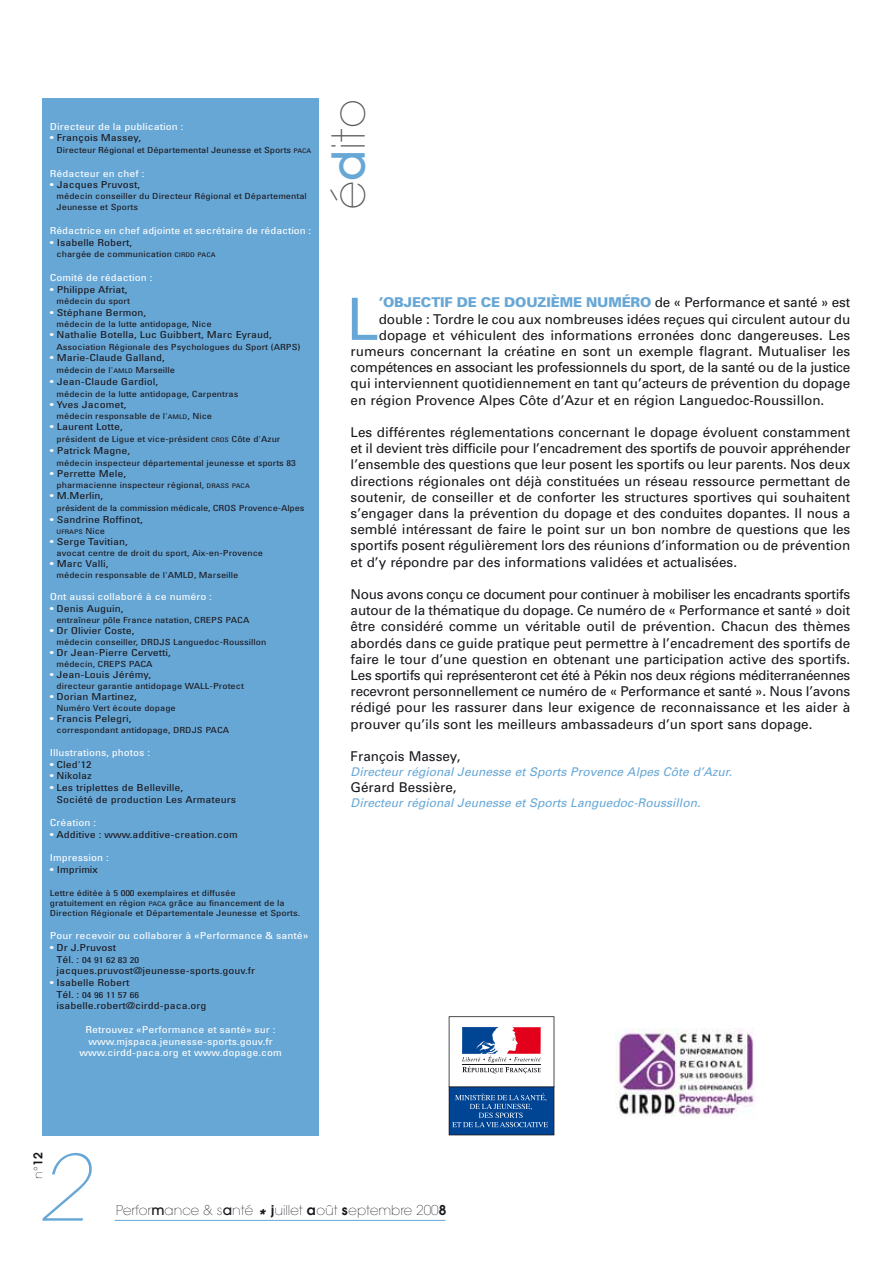
<style>
.page{position:relative;width:893px;height:1263px;background:#fff}
.page>*{position:absolute;margin:0;border:0;box-sizing:border-box;transform-origin:0 0}
.t1{font:italic 200 90px "Avant Garde";color:#67a7d6}
.t2{font:58.35px "Univers";color:#67a7d6}
.t3{font:200 45px "Avant Garde";color:#58585a}
.t4{font:13.5px/16.2px "Univers";color:#1a171c;text-align:justify}
.t5{font:900 13.5px "Univers";letter-spacing:-.01em;color:#67a7d6}
.t6{font:200 13.5px "Avant Garde";color:#1a171c}
.t7{font:italic 12px "Univers";color:#67a7d6}
.t8{font:200 12px "Avant Garde";color:#1a171c}
.t9{font:condensed 9.6px/11.7px "Univers";color:#1a171c;scale:1.25 1}
.t10{font:condensed 9.6px/11.7px "Univers";color:#fff;text-align:center;scale:1.25 1}
.t11{font:condensed 8.4px/10.2px "Univers";color:#1a171c;scale:1.25 1}
.t12{font:condensed 6.3px "Univers";color:#1a171c;scale:1.25 1}
.s1{color:#fff}
.s2{font-size:6.3px}
.s3{font-size:8.4px}
.s4{font-size:9.6px}
.s5{font-weight:500;color:#67a7d6}
.s6{font-weight:400;color:#1a171c}
.s7{font-weight:600}
.s8{font-weight:500}
.s9{font-weight:700;font-style:italic}
</style>
<div class="page">
<hr style="left:115px;top:1220px;width:330px;height:1px;background:#67a7d6">
<div style="left:42px;top:98px;width:277px;height:1037px;background:#67a7d6"></div>
<img style="left:616px;top:1029px;width:139px;height:87px">
<svg style="left:449px;top:1016px;width:105px;height:119px"></svg>
<p class="t10" style="left:50px;top:121px;width:108px">Directeur de la publication :</p>
<p class="t9" style="left:50px;top:133px;width:75px"><span class="s1">•</span> François Massey,</p>
<p class="t11" style="left:57px;top:146px;width:205px">Directeur Régional et Départemental Jeunesse et Sports <span class="s2">PACA</span></p>
<p class="t10" style="left:50px;top:168px;width:77px">Rédacteur en chef :</p>
<p class="t9" style="left:50px;top:180px;width:74px"><span class="s1">•</span> Jacques Pruvost,</p>
<p class="t11" style="left:57px;top:191px;width:202px;line-height:11.1px">médecin conseiller du Directeur Régional et Départemental<br>Jeunesse et Sports</p>
<p class="t10" style="left:50px;top:225px;width:211px">Rédactrice en chef adjointe et secrétaire de rédaction :</p>
<p class="t9" style="left:50px;top:237px;width:67px"><span class="s1">•</span> Isabelle Robert,</p>
<p class="t11" style="left:57px;top:250px;width:129px">chargée de communication <span class="s2">CIRDD PACA</span></p>
<p class="t10" style="left:50px;top:272px;width:84px">Comité de rédaction :</p>
<p class="t9" style="left:50px;top:284px;width:64px"><span class="s1">•</span> Philippe Afriat,</p>
<p class="t11" style="left:57px;top:297px;width:60px">médecin du sport</p>
<p class="t9" style="left:50px;top:308px;width:79px"><span class="s1">•</span> Stéphane Bermon,</p>
<p class="t11" style="left:57px;top:319px;width:126px">médecin de la lutte antidopage, Nice</p>
<p class="t9" style="left:50px;top:330px;width:179px"><span class="s1">•</span> Nathalie Botella, Luc Guibbert, Marc Eyraud,</p>
<p class="t11" style="left:57px;top:342px;width:197px">Association Régionale des Psychologues du Sport (ARPS)</p>
<p class="t9" style="left:50px;top:353px;width:94px"><span class="s1">•</span> Marie-Claude Galland,</p>
<p class="t11" style="left:57px;top:366px;width:96px">médecin de l'<span class="s2">AMLD</span> Marseille</p>
<p class="t9" style="left:50px;top:376px;width:88px"><span class="s1">•</span> Jean-Claude Gardiol,</p>
<p class="t11" style="left:57px;top:389px;width:147px">médecin de la lutte antidopage, Carpentras</p>
<p class="t9" style="left:50px;top:400px;width:63px"><span class="s1">•</span> Yves Jacomet,</p>
<p class="t11" style="left:57px;top:412px;width:126px">médecin responsable de l'<span class="s2">AMLD</span>, Nice</p>
<p class="t9" style="left:50px;top:422px;width:60px"><span class="s1">•</span> Laurent Lotte,</p>
<p class="t11" style="left:57px;top:435px;width:181px">président de Ligue et vice-président <span class="s2">CROS</span> Côte d'Azur</p>
<p class="t9" style="left:50px;top:445px;width:66px"><span class="s1">•</span> Patrick Magne,</p>
<p class="t11" style="left:57px;top:458px;width:193px">médecin inspecteur départemental jeunesse et sports 83</p>
<p class="t9" style="left:50px;top:469px;width:63px"><span class="s1">•</span> Perrette Mele,</p>
<p class="t11" style="left:57px;top:481px;width:156px">pharmacienne inspecteur régional, <span class="s2">DRASS PACA</span></p>
<p class="t9" style="left:50px;top:491px;width:44px"><span class="s1">•</span> M.Merlin,</p>
<p class="t11" style="left:57px;top:504px;width:200px">président de la commission médicale, CROS Provence-Alpes</p>
<p class="t9" style="left:50px;top:514px;width:76px"><span class="s1">•</span> Sandrine Roffinot,</p>
<p class="t12" style="left:57px;top:529px;width:40px">UFRAPS <span class="s3">Nice</span></p>
<p class="t9" style="left:50px;top:536px;width:64px"><span class="s1">•</span> Serge Tavitian,</p>
<p class="t11" style="left:57px;top:548px;width:167px">avocat centre de droit du sport, Aix-en-Provence</p>
<p class="t9" style="left:50px;top:558px;width:48px"><span class="s1">•</span> Marc Valli,</p>
<p class="t11" style="left:57px;top:570px;width:147px">médecin responsable de l'AMLD, Marseille</p>
<p class="t10" style="left:50px;top:592px;width:131px">Ont aussi collaboré à ce numéro :</p>
<p class="t9" style="left:50px;top:604px;width:60px"><span class="s1">•</span> Denis Auguin,</p>
<p class="t11" style="left:56px;top:616px;width:156px">entraîneur pôle France natation, CREPS PACA</p>
<p class="t9" style="left:50px;top:626px;width:69px"><span class="s1">•</span> Dr Olivier Coste,</p>
<p class="t11" style="left:57px;top:638px;width:169px">médecin conseiller, DRDJS Languedoc-Roussillon</p>
<p class="t9" style="left:50px;top:648px;width:98px"><span class="s1">•</span> Dr Jean-Pierre Cervetti,</p>
<p class="t11" style="left:57px;top:660px;width:78px">médecin, CREPS PACA</p>
<p class="t9" style="left:50px;top:670px;width:82px"><span class="s1">•</span> Jean-Louis Jérémy,</p>
<p class="t11" style="left:57px;top:682px;width:151px">directeur garantie antidopage WALL-Protect</p>
<p class="t9" style="left:50px;top:692px;width:71px"><span class="s1">•</span> Dorian Martinez,</p>
<p class="t11" style="left:57px;top:704px;width:97px">Numéro Vert écoute dopage</p>
<p class="t9" style="left:50px;top:714px;width:67px"><span class="s1">•</span> Francis Pelegri,</p>
<p class="t11" style="left:57px;top:726px;width:140px">correspondant antidopage, DRDJS PACA</p>
<p class="t10" style="left:50px;top:747px;width:82px">Illustrations, photos :</p>
<p class="t9" style="left:50px;top:759px;width:35px"><span class="s1">•</span> Cled'12</p>
<p class="t9" style="left:50px;top:771px;width:35px"><span class="s1">•</span> Nikolaz</p>
<p class="t9" style="left:56px;top:783px;width:145px;text-indent:-7px"><span class="s1">•</span> Les triplettes de Belleville,<br>Société de production Les Armateurs</p>
<p class="t10" style="left:50px;top:818px;width:38px">Création :</p>
<p class="t9" style="left:50px;top:829px;width:152px"><span class="s1">•</span> Additive : www.additive-creation.com</p>
<p class="t10" style="left:50px;top:853px;width:49px">Impression :</p>
<p class="t9" style="left:50px;top:865px;width:40px"><span class="s1">•</span> Imprimix</p>
<p class="t11" style="left:50px;top:888px;width:202px">Lettre éditée à 5 000 exemplaires et diffusée<br>gratuitement en région <span class="s2">PACA</span> grâce au financement de la<br>Direction Régionale et Départementale Jeunesse et Sports.</p>
<p class="t10" style="left:50px;top:931px;width:208px">Pour recevoir ou collaborer à «Performance &amp; santé»</p>
<p class="t9" style="left:50px;top:942px;width:55px"><span class="s1">•</span> Dr J.Pruvost</p>
<p class="t11" style="left:56px;top:955px;width:68px"><span class="s4">Tél. :</span> 04 91 62 83 20</p>
<p class="t9" style="left:56px;top:966px;width:161px">jacques.pruvost@jeunesse-sports.gouv.fr</p>
<p class="t9" style="left:50px;top:978px;width:65px"><span class="s1">•</span> Isabelle Robert</p>
<p class="t11" style="left:56px;top:990px;width:68px"><span class="s4">Tél. :</span> 04 96 11 57 66</p>
<p class="t9" style="left:56px;top:1001px;width:122px">isabelle.robert@cirdd-paca.org</p>
<p class="t10" style="left:79px;top:1024px;width:163px">Retrouvez «Performance et santé» sur : www.mjspaca.jeunesse-sports.gouv.fr www.cirdd-paca.org et www.dopage.com</p>
<h3 class="t3" style="left:331px;top:209px;width:111px;rotate:-90deg">é<span class="s5">d</span>ito</h3>
<h2 class="t2" style="left:346px;top:298px;width:34px">L</h2>
<p class="t5" style="left:379px;top:298px;width:473px">’OBJECTIF DE CE DOUZIÈME NUMÉRO <span class="s6">de « Performance et santé » est</span></p>
<p class="t4" style="left:379px;top:312px;width:473px">double : Tordre le cou aux nombreuses idées reçues qui circulent autour du</p>
<p class="t4" style="left:379px;top:328px;width:473px">dopage et véhiculent des informations erronées donc dangereuses. Les</p>
<p class="t4" style="left:351px;top:344px;width:501px">rumeurs concernant la créatine en sont un exemple flagrant. Mutualiser les</p>
<p class="t4" style="left:351px;top:361px;width:501px">compétences en associant les professionnels du sport, de la santé ou de la justice</p>
<p class="t4" style="left:351px;top:377px;width:501px">qui interviennent quotidiennement en tant qu’acteurs de prévention du dopage</p>
<p class="t4" style="left:351px;top:393px;width:475px">en région Provence Alpes Côte d’Azur et en région Languedoc-Roussillon.</p>
<p class="t4" style="left:351px;top:425px;width:501px">Les différentes réglementations concernant le dopage évoluent constamment et il devient très difficile pour l’encadrement des sportifs de pouvoir appréhender l’ensemble des questions que leur posent les sportifs ou leur parents. Nos deux directions régionales ont déjà constituées un réseau ressource permettant de soutenir, de conseiller et de conforter les structures sportives qui souhaitent s’engager dans la prévention du dopage et des conduites dopantes. Il nous a semblé intéressant de faire le point sur un bon nombre de questions que les sportifs posent régulièrement lors des réunions d’information ou de prévention et d’y répondre par des informations validées et actualisées.</p>
<p class="t4" style="left:351px;top:587px;width:501px">Nous avons conçu ce document pour continuer à mobiliser les encadrants sportifs autour de la thématique du dopage. Ce numéro de « Performance et santé » doit être considéré comme un véritable outil de prévention. Chacun des thèmes abordés dans ce guide pratique peut permettre à l’encadrement des sportifs de faire le tour d’une question en obtenant une participation active des sportifs.<br>Les sportifs qui représenteront cet été à Pékin nos deux régions méditerranéennes recevront personnellement ce numéro de « Performance et santé ». Nous l’avons rédigé pour les rassurer dans leur exigence de reconnaissance et les aider à prouver qu’ils sont les meilleurs ambassadeurs d’un sport sans dopage.</p>
<p class="t4" style="left:351px;top:749px;width:111px">François Massey,</p>
<p class="t7" style="left:351px;top:768px;width:385px">Directeur régional Jeunesse et Sports Provence Alpes Côte d’Azur.</p>
<p class="t4" style="left:351px;top:780px;width:108px">Gérard Bessière,</p>
<p class="t7" style="left:351px;top:798px;width:354px">Directeur régional Jeunesse et Sports Languedoc-Roussillon.</p>
<h1 class="t1" style="left:37px;top:1154px;width:67px">2</h1>
<p class="t8" style="left:34px;top:1179px;width:27px;rotate:-90deg">n°<span class="s7">12</span></p>
<p class="t6" style="left:116px;top:1205px;width:332px">Perfor<span class="s8">m</span>ance &amp; s<span class="s8">a</span>nté <span class="s9">*</span> <span class="s7">j</span>uillet <span class="s7">a</span>oût <span class="s7">s</span>eptembre 200<span class="s7">8</span></p>
</div>
